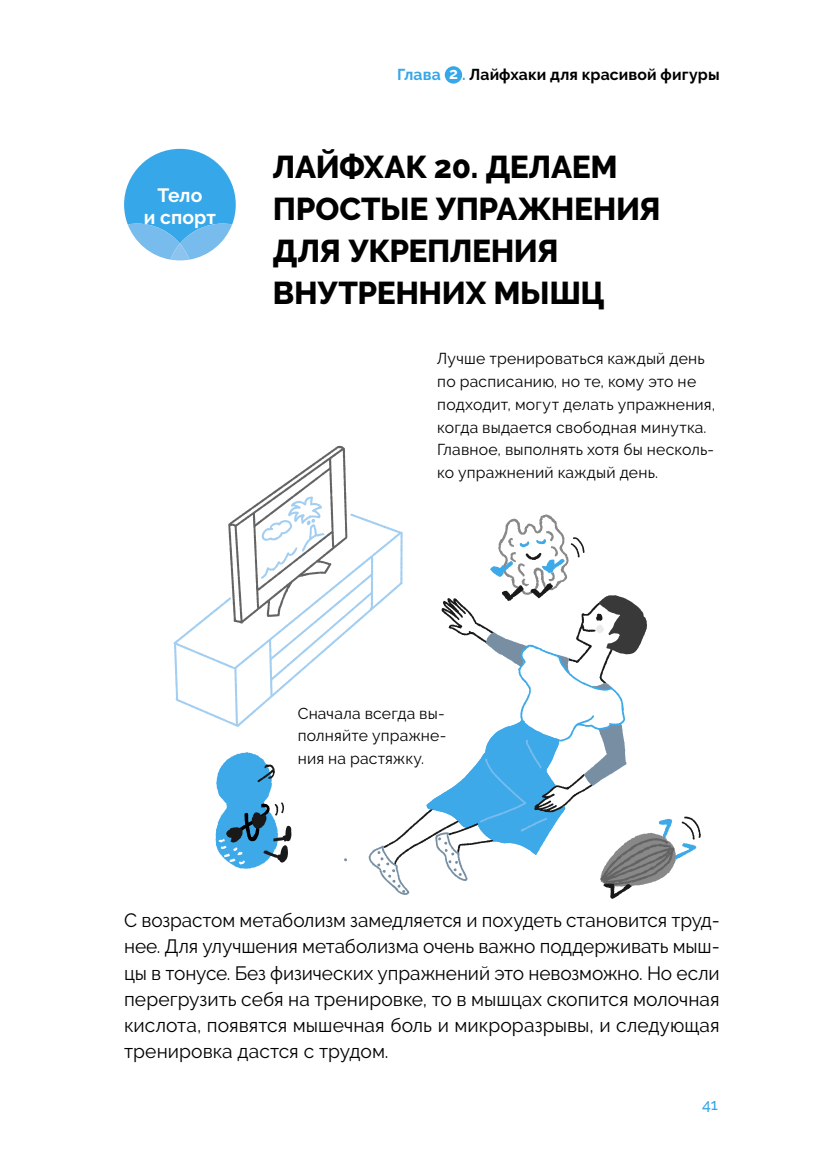
<style>
.page{position:relative;width:819px;height:1156px;background:#fff}
.page>*{position:absolute;margin:0;border:0;box-sizing:border-box;transform-origin:0 0}
.t1{font:800 31.5px/42px "Raleway";letter-spacing:-.015em;color:#000}
.t2{font:19.25px/26.2px "Raleway";letter-spacing:.005em;color:#000;text-align:justify}
.t3{font:700 19.25px/22.8px "Raleway";color:#fff;text-align:center}
.t4{font:15.75px/22.8px "Raleway";letter-spacing:.01em;color:#000}
.t5{font:700 15.75px "Raleway";letter-spacing:.01em;color:#000}
.t6{font:500 15.75px "Raleway";color:#36a7e9}
.s1{color:#36a7e9}
.s2{color:#fff}
</style>
<div class="page">
<div style="left:444px;top:66px;width:18px;height:18px;background:#36a7e9;border-radius:50%"></div>
<svg style="left:124px;top:149px;width:112px;height:111px"></svg>
<svg style="left:174px;top:609px;width:41px;height:109px"></svg>
<svg style="left:215px;top:446px;width:486px;height:453px"></svg>
<p class="t3" style="left:144px;top:183px;width:73px">Тело<br>и спорт</p>
<p class="t5" style="left:397px;top:66px;width:324px"><span class="s1">Глава</span> <span class="s2">2</span> <span class="s1">.</span> Лайфхаки для красивой фигуры</p>
<h1 class="t1" style="left:273px;top:147px;width:389px">Лайфхак 20. Делаем простые упражнения для укрепления внутренних мышц</h1>
<p class="t4" style="left:437px;top:347px;width:279px">Лучше тренироваться каждый день по расписанию, но те, кому это не подходит, могут делать упражнения, когда выдается свободная минутка.<br>Главное, выполнять хотя бы несколь&shy;ко упражнений каждый день.</p>
<p class="t4" style="left:298px;top:701px;width:150px;text-align:justify">Сначала всегда вы&shy;полняйте упражне&shy;ния на растяжку.</p>
<p class="t2" style="left:124px;top:907px;width:597px">С возрастом метаболизм замедляется и похудеть становится труд&shy;нее. Для улучшения метаболизма очень важно поддерживать мыш&shy;цы в тонусе. Без физических упражнений это невозможно. Но если перегрузить себя на тренировке, то в мышцах скопится молочная кислота, появятся мышечная боль и микроразрывы, и следующая тренировка дастся с трудом.</p>
<p class="t6" style="left:702px;top:1095px;width:17px">41</p>
</div>
